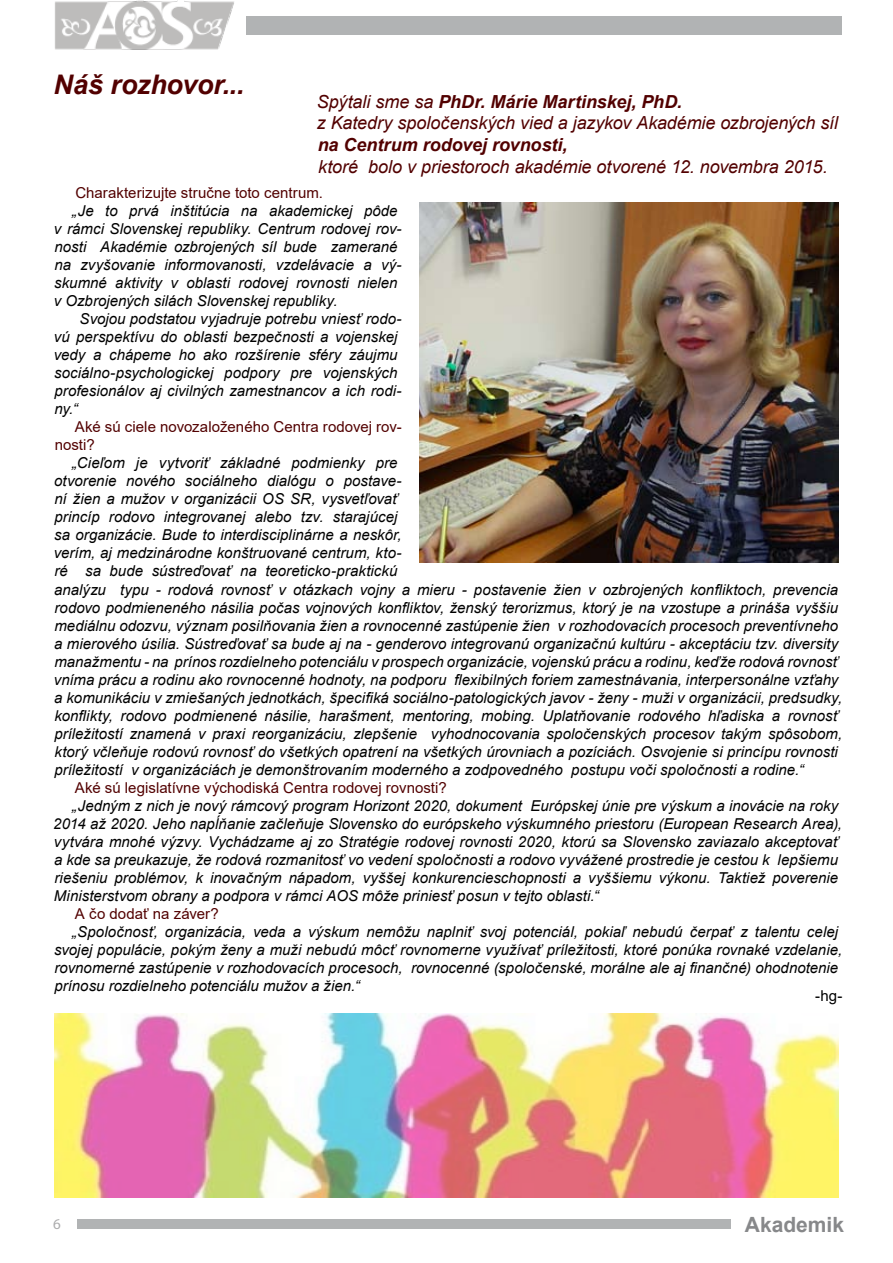
<style>
.page{position:relative;width:893px;height:1263px;background:#fff}
.page>*{position:absolute;margin:0;border:0;box-sizing:border-box;transform-origin:0 0}
.t1{font:italic 700 27px "Arial";letter-spacing:-.01em;color:#520000}
.t2{font:700 21px "Arial";color:#87888a}
.t3{font:italic 18px/21.6px "Arial";letter-spacing:-.005em;color:#520000}
.t4{font:italic 700 18px "Arial";color:#520000}
.t5{font:italic 15px/18px "Arial";color:#000}
.t6{font:15px/18px "Arial";letter-spacing:.005em;color:#520000}
.t7{font:15px "Arial";color:#000}
.t8{font:15px "Myriad Pro";color:#58585a}
.s1{font-weight:700}
</style>
<div class="page">
<img style="left:55px;top:0;width:179px;height:50px">
<div style="left:77px;top:1219px;width:654px;height:10px;background:#b1b3b4"></div>
<div style="left:247px;top:16px;width:595px;height:19px;background:#b1b3b4"></div>
<img style="left:420px;top:203px;width:419px;height:360px">
<img style="left:54px;top:1013px;width:785px;height:185px">
<h1 class="t1" style="left:54px;top:66px;width:192px">Náš rozhovor...</h1>
<p class="t3" style="left:317px;top:91px;width:523px">Spýtali sme sa <span class="s1">PhDr. Márie Martinskej, PhD.<br></span>z Katedry spoločenských vied a jazykov Akadémie ozbrojených síl</p>
<p class="t4" style="left:318px;top:133px;width:251px">na Centrum rodovej rovnosti,</p>
<p class="t3" style="left:318px;top:156px;width:511px">ktoré bolo v priestoroch akadémie otvorené 12. novembra 2015.</p>
<p class="t6" style="left:75px;top:184px;width:249px">Charakterizujte stručne toto centrum.</p>
<p class="t5" style="left:54px;top:202px;width:349px;text-indent:18px">„Je to prvá inštitúcia na akademickej pôde v rámci Slovenskej republiky. Centrum rodovej rov&shy;nosti Akadémie ozbrojených síl bude zamerané na zvyšovanie informovanosti, vzdelávacie a vý&shy;skumné aktivity v oblasti rodovej rovnosti nielen v Ozbrojených silách Slovenskej republiky.</p>
<p class="t5" style="left:54px;top:310px;width:349px;text-indent:26px">Svojou podstatou vyjadruje potrebu vniesť rodo&shy;vú perspektívu do oblasti bezpečnosti a vojenskej vedy a chápeme ho ako rozšírenie sféry záujmu sociálno-psychologickej podpory pre vojenských profesionálov aj civilných zamestnancov a ich rodi&shy;ny.“</p>
<p class="t6" style="left:55px;top:418px;width:349px;text-indent:20px">Aké sú ciele novozaloženého Centra rodovej rov&shy;nosti?</p>
<p class="t5" style="left:54px;top:454px;width:349px;text-indent:18px">„Cieľom je vytvoriť základné podmienky pre otvorenie nového sociálneho dialógu o postave&shy;ní žien a mužov v organizácii OS SR, vysvetľovať princíp rodovo integrovanej alebo tzv. starajúcej sa organizácie. Bude to interdisciplinárne a neskôr, verím, aj medzinárodne konštruované centrum, kto&shy;ré sa bude sústreďovať na teoreticko-praktickú</p>
<p class="t5" style="left:54px;top:581px;width:790px">analýzu typu - rodová rovnosť v otázkach vojny a mieru - postavenie žien v ozbrojených konfliktoch, prevencia rodovo podmieneného násilia počas vojnových konfliktov, ženský terorizmus, ktorý je na vzostupe a prináša vyššiu mediálnu odozvu, význam posilňovania žien a rovnocenné zastúpenie žien v rozhodovacích procesoch preventívneho a mierového úsilia. Sústreďovať sa bude aj na - genderovo integrovanú organizačnú kultúru - akceptáciu tzv. diversity manažmentu - na prínos rozdielneho potenciálu v prospech organizácie, vojenskú prácu a rodinu, keďže rodová rovnosť vníma prácu a rodinu ako rovnocenné hodnoty, na podporu flexibilných foriem zamestnávania, interpersonálne vzťahy a komunikáciu v zmiešaných jednotkách, špecifiká sociálno-patologických javov - ženy - muži v organizácii, predsudky, konflikty, rodovo podmienené násilie, harašment, mentoring, mobing. Uplatňovanie rodového hľadiska a rovnosť príležitostí znamená v praxi reorganizáciu, zlepšenie vyhodnocovania spoločenských procesov takým spôsobom, ktorý včleňuje rodovú rovnosť do všetkých opatrení na všetkých úrovniach a pozíciách. Osvojenie si princípu rovnosti príležitostí v organizáciách je demonštrovaním moderného a zodpovedného postupu voči spoločnosti a rodine.“</p>
<p class="t6" style="left:75px;top:778px;width:373px">Aké sú legislatívne východiská Centra rodovej rovnosti?</p>
<p class="t5" style="left:53px;top:797px;width:790px;text-indent:19px">„Jedným z nich je nový rámcový program Horizont 2020, dokument Európskej únie pre výskum a inovácie na roky 2014 až 2020. Jeho napĺňanie začleňuje Slovensko do európskeho výskumného priestoru (European Research Area), vytvára mnohé výzvy. Vychádzame aj zo Stratégie rodovej rovnosti 2020, ktorú sa Slovensko zaviazalo akceptovať a kde sa preukazuje, že rodová rozmanitosť vo vedení spoločnosti a rodovo vyvážené prostredie je cestou k lepšiemu riešeniu problémov, k inovačným nápadom, vyššej konkurencieschopnosti a vyššiemu výkonu. Taktiež poverenie Ministerstvom obrany a podpora v rámci AOS môže priniesť posun v tejto oblasti.“</p>
<p class="t6" style="left:75px;top:904px;width:146px">A čo dodať na záver?</p>
<p class="t5" style="left:54px;top:923px;width:789px;text-indent:18px">„Spoločnosť, organizácia, veda a výskum nemôžu naplniť svoj potenciál, pokiaľ nebudú čerpať z talentu celej svojej populácie, pokým ženy a muži nebudú môcť rovnomerne využívať príležitosti, ktoré ponúka rovnaké vzdelanie, rovnomerné zastúpenie v rozhodovacích procesoch, rovnocenné (spoločenské, morálne ale aj finančné) ohodnotenie prínosu rozdielneho potenciálu mužov a žien.“</p>
<p class="t7" style="left:815px;top:986px;width:29px">-hg-</p>
<p class="t8" style="left:53px;top:1215px;width:9px">6</p>
<h2 class="t2" style="left:745px;top:1209px;width:101px">Akademik</h2>
</div>
